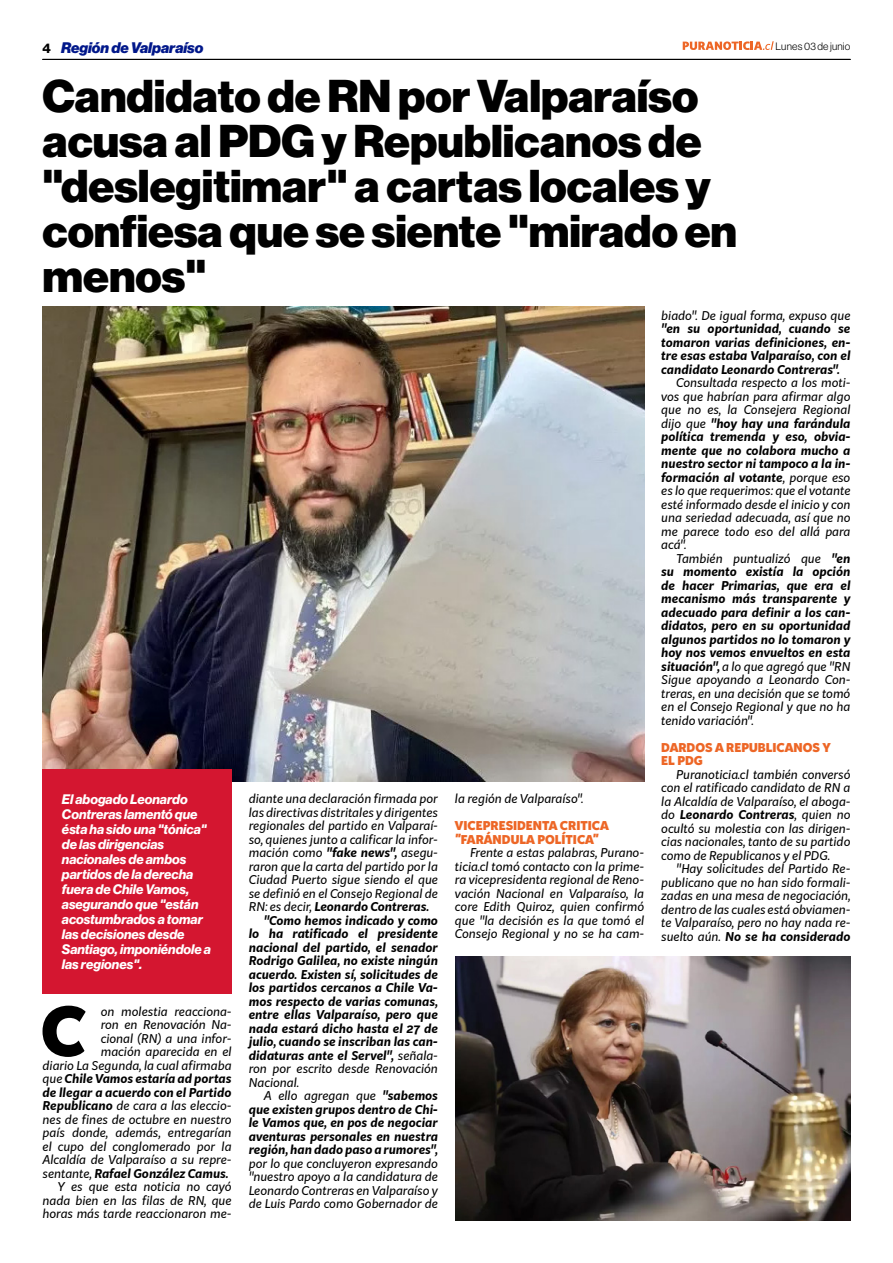
<style>
.page{position:relative;width:893px;height:1263px;background:#fff}
.page>*{position:absolute;margin:0;border:0;box-sizing:border-box;transform-origin:0 0}
.t1{font:900 66.3px "Kit Sans";color:#000}
.t2{font:45px/45px "N Haas Grotesk DS Pro 95 Blk";color:#000}
.t3{font:15px "N Haas Grotesk DS Pro 96 Blk It";color:#00178a}
.t4{font:13.5px/15px "N Haas Grotesk DS Pro 76 Bd It";color:#fff}
.t5{font:italic 12px/13.5px "Kit Sans";color:#000;text-align:justify}
.t6{font:italic 700 12px/13.5px "Kit Sans";color:#000;text-align:justify}
.t7{font:900 12px/13.5px "Kit Sans";color:#ed6626}
.t8{font:10.5px "N Haas Grotesk DS Pro 45 Lt";letter-spacing:.015em;color:#000}
.s1{font-family:"N Haas Grotesk DS Pro 75 Bd";font-size:13.5px;color:#000}
.s2{font-weight:700}
.s3{font-weight:400}
</style>
<div class="page">
<img style="left:43px;top:307px;width:601px;height:474px">
<div style="left:43px;top:770px;width:189px;height:224px;background:#d41630"></div>
<img style="left:455px;top:957px;width:395px;height:263px">
<hr style="left:43px;top:59px;width:807px;height:1px;background:#000">
<svg style="left:683px;top:41px;width:91px;height:9px"></svg>
<p class="t3" style="left:43px;top:39px;width:162px"><span class="s1">4</span> Región de Valparaíso</p>
<p class="t8" style="left:776px;top:40px;width:76px">Lunes 03 de junio</p>
<h2 class="t2" style="left:43px;top:74px;width:696px">Candidato de RN por Valparaíso acusa al PDG y Republicanos de "deslegitimar" a cartas locales y confiesa que se siente "mirado en menos"</h2>
<p class="t4" style="left:62px;top:792px;width:151px">El abogado Leonardo<br>Contreras lamentó que ésta ha sido una "tónica" de las dirigencias nacionales de ambos partidos de la derecha fuera de Chile Vamos, asegurando que "están acostumbrados a tomar las decisiones desde<br>Santiago, imponiéndole a las regiones".</p>
<h1 class="t1" style="left:41px;top:971px;width:48px">C</h1>
<p class="t5" style="left:43px;top:1004px;width:191px;text-align:right">on molestia reacciona-<br>ron en Renovación Na-<br>cional (RN) a una infor-<br>mación aparecida en el<br>diario La Segunda, la cual afirmaba que <span class="s2">Chile Vamos estaría ad portas de llegar a acuerdo con el Partido<br>Republicano</span> de cara a las eleccio&shy;nes de fines de octubre en nuestro país donde, además, entregarían el cupo del conglomerado por la<br>Alcaldía de Valparaíso a su repre&shy;sentante, <span class="s2">Rafael González Camus.<br></span>Y es que esta noticia no cayó nada bien en las filas de RN, que horas más tarde reaccionaron me-</p>
<p class="t5" style="left:249px;top:791px;width:191px">diante una declaración firmada por</p>
<p class="t5" style="left:249px;top:805px;width:191px">las directivas distritales y dirigentes</p>
<p class="t5" style="left:249px;top:818px;width:191px">regionales del partido en Valparaí-</p>
<p class="t5" style="left:249px;top:832px;width:191px">so, quienes junto a calificar la infor-</p>
<p class="t5" style="left:249px;top:845px;width:191px">mación como <span class="s2">"fake news",</span> asegu-</p>
<p class="t5" style="left:249px;top:859px;width:191px">raron que la carta del partido por la</p>
<p class="t5" style="left:249px;top:872px;width:191px">Ciudad Puerto sigue siendo el que</p>
<p class="t5" style="left:249px;top:886px;width:191px">se definió en el Consejo Regional de</p>
<p class="t6" style="left:249px;top:899px;width:182px"><span class="s3">RN: es decir,</span> Leonardo Contreras.</p>
<p class="t6" style="left:264px;top:912px;width:176px">"Como hemos indicado y como</p>
<p class="t6" style="left:249px;top:926px;width:191px">lo ha ratificado el presidente</p>
<p class="t6" style="left:249px;top:939px;width:191px">nacional del partido, el senador</p>
<p class="t6" style="left:249px;top:953px;width:191px">Rodrigo Galilea, no existe ningún</p>
<p class="t6" style="left:249px;top:966px;width:191px">acuerdo. Existen sí, solicitudes de</p>
<p class="t6" style="left:249px;top:980px;width:191px">los partidos cercanos a Chile Va-</p>
<p class="t6" style="left:249px;top:993px;width:191px">mos respecto de varias comunas,</p>
<p class="t6" style="left:249px;top:1007px;width:191px">entre ellas Valparaíso, pero que</p>
<p class="t6" style="left:249px;top:1020px;width:191px">nada estará dicho hasta el 27 de</p>
<p class="t6" style="left:249px;top:1034px;width:191px">julio, cuando se inscriban las can-</p>
<p class="t6" style="left:249px;top:1047px;width:191px">didaturas ante el Servel", <span class="s3">señala-</span></p>
<p class="t5" style="left:249px;top:1061px;width:191px">ron por escrito desde Renovación</p>
<p class="t5" style="left:249px;top:1075px;width:52px">Nacional.</p>
<p class="t5" style="left:264px;top:1088px;width:176px">A ello agregan que <span class="s2">"sabemos</span></p>
<p class="t6" style="left:249px;top:1101px;width:191px">que existen grupos dentro de Chi-</p>
<p class="t6" style="left:249px;top:1115px;width:191px">le Vamos que, en pos de negociar</p>
<p class="t6" style="left:249px;top:1128px;width:191px">aventuras personales en nuestra</p>
<p class="t6" style="left:249px;top:1142px;width:191px">región, han dado paso a rumores",</p>
<p class="t5" style="left:249px;top:1156px;width:191px">por lo que concluyeron expresando "nuestro apoyo a la candidatura de Leonardo Contreras en Valparaíso y de Luis Pardo como Gobernador de</p>
<p class="t5" style="left:455px;top:791px;width:130px">la región de Valparaíso".</p>
<p class="t7" style="left:455px;top:817px;width:155px">VICEPRESIDENTA CRITICA "FARÁNDULA POLÍTICA"</p>
<p class="t5" style="left:455px;top:845px;width:191px;text-indent:15px">Frente a estas palabras, Purano&shy;ticia.cl tomó contacto con la prime&shy;ra vicepresidenta regional de Reno&shy;vación Nacional en Valparaíso, la core Edith Quiroz, quien confirmó que "la decisión es la que tomó el Consejo Regional y no se ha cam-</p>
<p class="t5" style="left:661px;top:308px;width:191px">biado". De igual forma, expuso que</p>
<p class="t6" style="left:661px;top:321px;width:191px">"en su oportunidad, cuando se tomaron varias definiciones, en&shy;tre esas estaba Valparaíso, con el candidato Leonardo Contreras".</p>
<p class="t5" style="left:661px;top:375px;width:191px;text-indent:15px">Consultada respecto a los moti&shy;vos que habrían para afirmar algo que no es, la Consejera Regional dijo que <span class="s2">"hoy hay una farándula política tremenda y eso, obvia&shy;mente que no colabora mucho a nuestro sector ni tampoco a la in&shy;formación al votante</span>, porque eso es lo que requerimos: que el votante esté informado desde el inicio y con una seriedad adecuada, así que no me parece todo eso del allá para acá".</p>
<p class="t6" style="left:661px;top:551px;width:191px;text-indent:15px"><span class="s3">También puntualizó que</span> "en su momento existía la opción de hacer Primarias, que era el mecanismo más transparente y adecuado para definir a los can&shy;didatos, pero en su oportunidad algunos partidos no lo tomaron y hoy nos vemos envueltos en esta situación", <span class="s3">a lo que agregó que "RN Sigue apoyando a Leonardo Con&shy;treras, en una decisión que se tomó en el Consejo Regional y que no ha tenido variación".</span></p>
<p class="t7" style="left:661px;top:739px;width:171px">DARDOS A REPUBLICANOS Y<br>EL PDG</p>
<p class="t5" style="left:661px;top:767px;width:191px;text-indent:15px">Puranoticia.cl también conversó con el ratificado candidato de RN a la Alcaldía de Valparaíso, el aboga&shy;do <span class="s2">Leonardo Contreras</span>, quien no ocultó su molestia con las dirigen&shy;cias nacionales, tanto de su partido como de Republicanos y el PDG.</p>
<p class="t5" style="left:661px;top:861px;width:191px;text-indent:15px">"Hay solicitudes del Partido Re&shy;publicano que no han sido formali&shy;zadas en una mesa de negociación, dentro de las cuales está obviamen&shy;te Valparaíso, pero no hay nada re&shy;suelto aún. <span class="s2">No se ha considerado</span></p>
</div>
